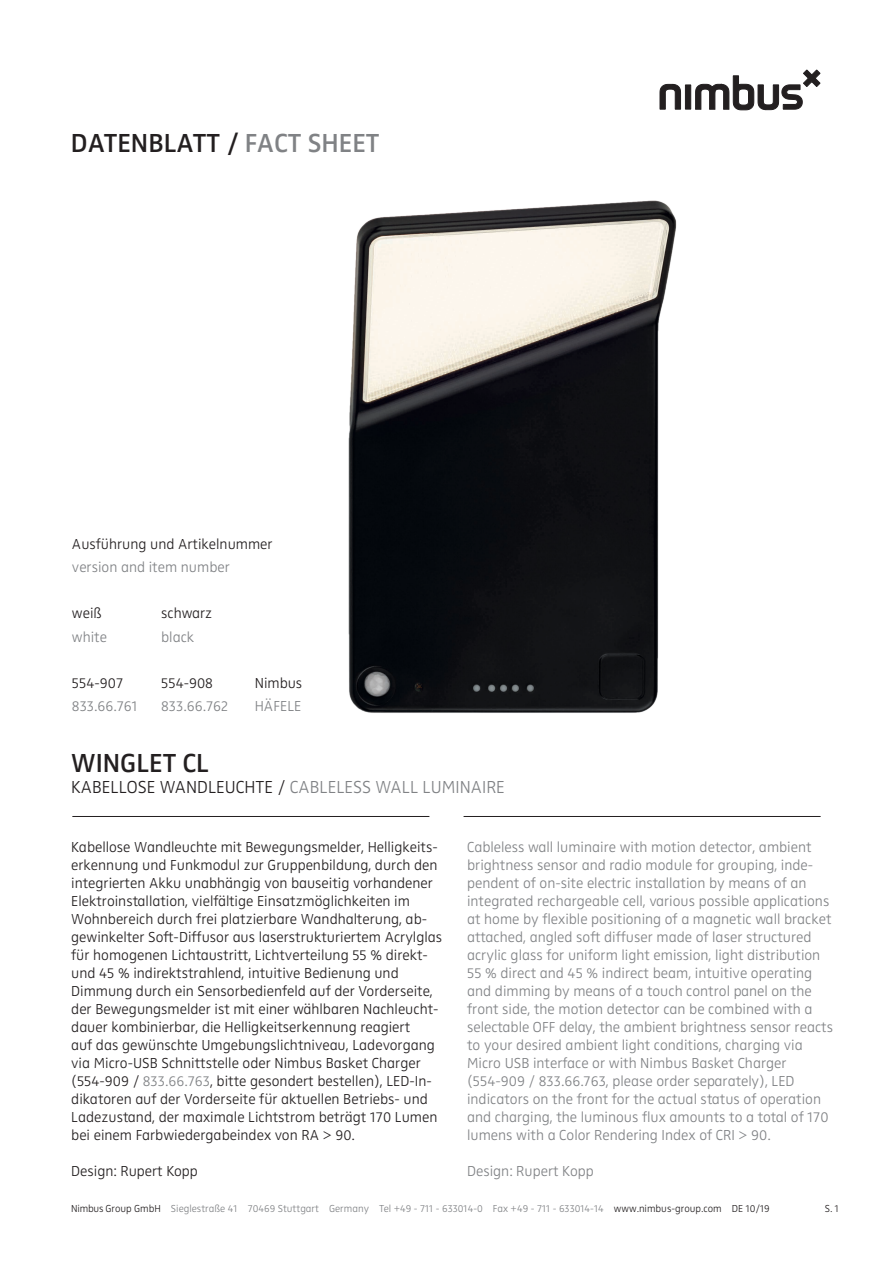
<style>
.page{position:relative;width:893px;height:1263px;background:#fff}
.page>*{position:absolute;margin:0;border:0;box-sizing:border-box;transform-origin:0 0}
.Zwo_Semi_Bold_LF_18{font:27px "Zwo Semi Bold LF Plain Alt";color:#231f20}
.Zwo_Light_LF_12_pt_1{font:18px "Zwo Light LF Plain Alt";color:#808285}
.Zwo_Light_LF_10_pt_1{font:15px/18px "Zwo Light LF Plain Alt";color:#231f20}
.Zwo_Light_LF_10_pt_1-2{font:15px/18px "Zwo Light LF Plain Alt";color:#808285}
.t1{font:10.5px "Zwo Light LF Plain Alt";color:#808285}
.Zwo_Light_LF_7_pt_8{font:10.5px "Zwo Light LF Plain Alt";color:#231f20}
.s1{color:#808285}
.s2{color:#231f20}
</style>
<div class="page">
<svg style="left:660px;top:70px;width:160px;height:40px"></svg>
<hr style="left:73px;top:816px;width:356px;height:1px;background:#231f20">
<hr style="left:464px;top:816px;width:356px;height:1px;background:#231f20">
<img style="left:348px;top:200px;width:329px;height:513px">
<p class="Zwo_Semi_Bold_LF_18" style="left:71px;top:127px;width:310px">DATENBLATT / <span class="s1">FACT SHEET</span></p>
<p class="Zwo_Light_LF_10_pt_1" style="left:72px;top:534px;width:202px">Ausführung und Artikelnummer</p>
<p class="Zwo_Light_LF_10_pt_1-2" style="left:72px;top:558px;width:159px">version and item number</p>
<p class="Zwo_Light_LF_10_pt_1" style="left:72px;top:604px;width:32px">weiß</p>
<p class="Zwo_Light_LF_10_pt_1" style="left:161px;top:604px;width:52px">schwarz</p>
<p class="Zwo_Light_LF_10_pt_1-2" style="left:72px;top:627px;width:37px">white</p>
<p class="Zwo_Light_LF_10_pt_1-2" style="left:161px;top:627px;width:34px">black</p>
<p class="Zwo_Light_LF_10_pt_1" style="left:72px;top:674px;width:53px">554-907</p>
<p class="Zwo_Light_LF_10_pt_1" style="left:161px;top:674px;width:53px">554-908</p>
<p class="Zwo_Light_LF_10_pt_1" style="left:255px;top:674px;width:49px">Nimbus</p>
<p class="Zwo_Light_LF_10_pt_1-2" style="left:72px;top:697px;width:67px">833.66.761</p>
<p class="Zwo_Light_LF_10_pt_1-2" style="left:161px;top:697px;width:69px">833.66.762</p>
<p class="Zwo_Light_LF_10_pt_1-2" style="left:255px;top:697px;width:48px">HÄFELE</p>
<p class="Zwo_Semi_Bold_LF_18" style="left:71px;top:747px;width:139px">WINGLET CL</p>
<p class="Zwo_Light_LF_12_pt_1" style="left:71px;top:776px;width:435px"><span class="s2">KABELLOSE WANDLEUCHTE /</span> CABLELESS WALL LUMINAIRE</p>
<p class="Zwo_Light_LF_10_pt_1" style="left:71px;top:838px;width:372px">Kabellose Wandleuchte mit Bewegungsmelder, Helligkeits&shy;erkennung und Funkmodul zur Gruppenbildung, durch den integrierten Akku unabhängig von bauseitig vorhandener Elektroinstallation, vielfältige Einsatzmöglichkeiten im Wohnbereich durch frei platzierbare Wandhalterung, ab&shy;gewinkelter Soft-Diffusor aus laserstrukturiertem Acrylglas für homogenen Lichtaustritt, Lichtverteilung 55 % direkt&shy;und 45 % indirektstrahlend, intuitive Bedienung und Dimmung durch ein Sensorbedienfeld auf der Vorderseite, der Bewegungsmelder ist mit einer wählbaren Nachleucht&shy;dauer kombinierbar, die Helligkeitserkennung reagiert<br>auf das gewünschte Umgebungslichtniveau, Ladevorgang via Micro-USB Schnittstelle oder Nimbus Basket Charger (554-909 / <span class="s1">833.66.763</span>, bitte gesondert bestellen), LED-In&shy;dikatoren auf der Vorderseite für aktuellen Betriebs- und Ladezustand, der maximale Lichtstrom beträgt 170 Lumen bei einem Farbwiedergabeindex von RA &gt; 90.</p>
<p class="Zwo_Light_LF_10_pt_1" style="left:71px;top:1162px;width:128px">Design: Rupert Kopp</p>
<p class="Zwo_Light_LF_10_pt_1-2" style="left:467px;top:838px;width:367px">Cableless wall luminaire with motion detector, ambient brightness sensor and radio module for grouping, inde&shy;pendent of on-site electric installation by means of an integrated rechargeable cell, various possible applications at home by flexible positioning of a magnetic wall bracket attached, angled soft diffuser made of laser structured acrylic glass for uniform light emission, light distribution 55 % direct and 45 % indirect beam, intuitive operating and dimming by means of a touch control panel on the front side, the motion detector can be combined with a selectable OFF delay, the ambient brightness sensor reacts to your desired ambient light conditions, charging via Micro USB interface or with Nimbus Basket Charger (554-909 / 833.66.763, please order separately), LED indicators on the front for the actual status of operation and charging, the luminous flux amounts to a total of 170 lumens with a Color Rendering Index of CRI &gt; 90.</p>
<p class="Zwo_Light_LF_10_pt_1-2" style="left:467px;top:1162px;width:128px">Design: Rupert Kopp</p>
<p class="t1" style="left:71px;top:1203px;width:700px"><span class="s2">Nimbus Group GmbH</span> Sieglestraße 41 70469 Stuttgart Germany Tel +49 - 711 - 633014-0 Fax +49 - 711 - 633014-14 <span class="s2">www.nimbus-group.com DE 10/19</span></p>
<p class="Zwo_Light_LF_7_pt_8" style="left:825px;top:1203px;width:16px">S. 1</p>
</div>
